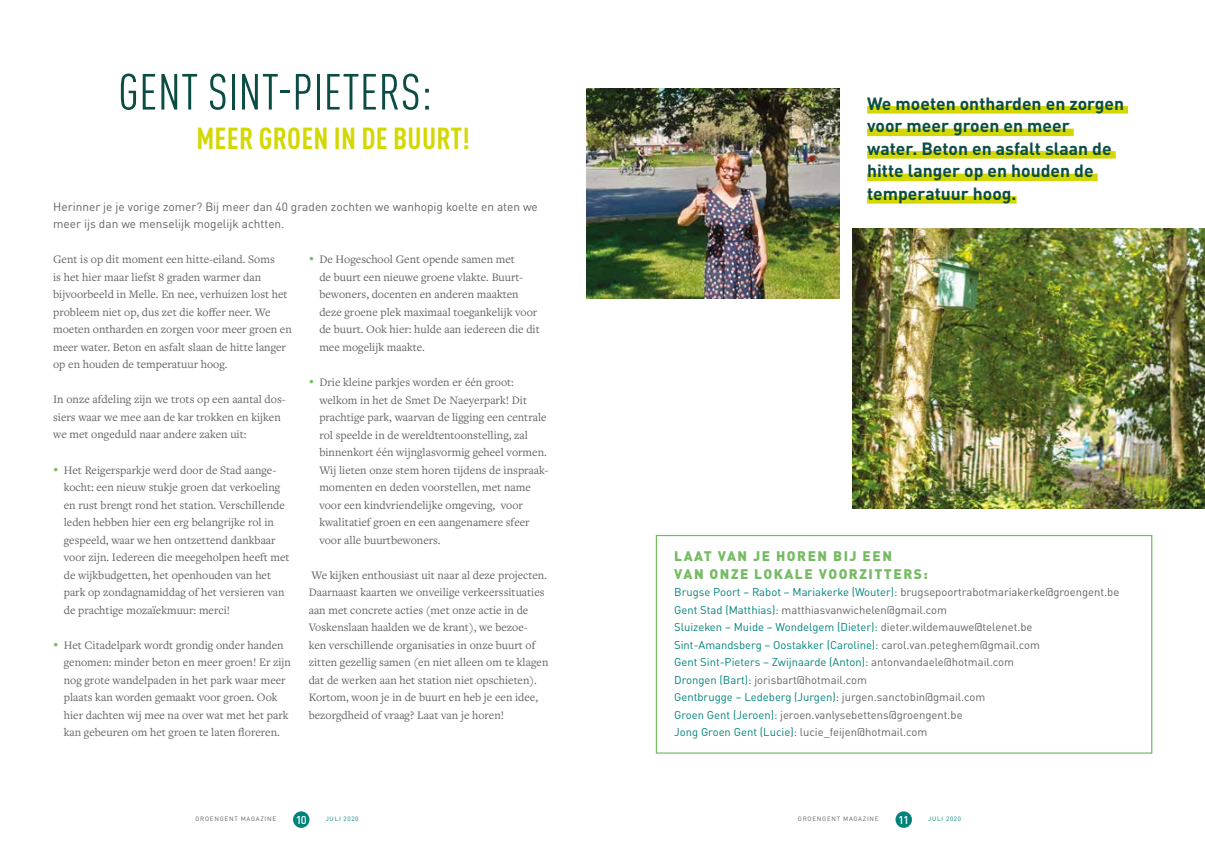
<style>
.page{position:relative;width:1205px;height:851px;background:#fff}
.page>*{position:absolute;margin:0;border:0;box-sizing:border-box;transform-origin:0 0}
.t1{font:condensed 50px "DIN Pro";letter-spacing:.01em;color:#0b4d44}
.t2{font:700 condensed 30px "DIN Pro";letter-spacing:.01em;color:#d3d802}
.t3{font:700 17.5px/22.5px "DIN Pro";color:#0b4d44}
.t4{font:900 13.75px/17.5px "DIN Pro";letter-spacing:.11em;color:#76bb64}
.t5{font:11.88px/17.5px "Freight Text Pro";color:#636362}
.t6{font:11.88px/17.5px "DIN Pro";color:#636362}
.t7{font:11.25px/17.5px "DIN Pro";color:#636362}
.t8{font:500 11.25px "DIN Pro";color:#fff}
.t9{font:6.25px "DIN Pro";letter-spacing:.12em;color:#636362}
.t10{font:6.25px "DIN Pro";letter-spacing:.11em;color:#008379}
.s1{color:#008379}
</style>
<div class="page">
<div style="left:656px;top:535px;width:496px;height:218px;border:1px solid #76bb64"></div>
<img style="left:586px;top:88px;width:253px;height:210px">
<img style="left:852px;top:228px;width:353px;height:280px">
<div style="left:867px;top:106px;width:261px;height:7px;background:#d3d802"></div>
<div style="left:867px;top:128px;width:206px;height:8px;background:#d3d802"></div>
<div style="left:867px;top:151px;width:248px;height:7px;background:#d3d802"></div>
<div style="left:867px;top:173px;width:230px;height:8px;background:#d3d802"></div>
<div style="left:867px;top:196px;width:149px;height:7px;background:#d3d802"></div>
<div style="left:293px;top:811px;width:16px;height:16px;background:#008379;border-radius:50%"></div>
<div style="left:895px;top:811px;width:17px;height:16px;background:#008379;border-radius:50%"></div>
<h1 class="t1" style="left:118px;top:56px;width:315px">GENT SINT-PIETERS:</h1>
<h2 class="t2" style="left:196px;top:115px;width:275px">MEER GROEN IN DE BUURT!</h2>
<p class="t6" style="left:53px;top:196px;width:486px">Herinner je je vorige zomer? Bij meer dan 40 graden zochten we wanhopig koelte en aten we meer ijs dan we menselijk mogelijk achtten.</p>
<p class="t5" style="left:53px;top:250px;width:240px">Gent is op dit moment een hitte-eiland. Soms<br>is het hier maar liefst 8 graden warmer dan bijvoorbeeld in Melle. En nee, verhuizen lost het probleem niet op, dus zet die koffer neer. We moeten ontharden en zorgen voor meer groen en meer water. Beton en asfalt slaan de hitte langer op en houden de temperatuur hoog.</p>
<p class="t5" style="left:53px;top:390px;width:234px">In onze afdeling zijn we trots op een aantal dos&shy;siers waar we mee aan de kar trokken en kijken we met ongeduld naar andere zaken uit:</p>
<p class="t5" style="left:64px;top:460px;width:227px">Het Reigersparkje werd door de Stad aange&shy;kocht: een nieuw stukje groen dat verkoeling en rust brengt rond het station. Verschillende leden hebben hier een erg belangrijke rol in gespeeld, waar we hen ontzettend dankbaar voor zijn. Iedereen die meegeholpen heeft met de wijkbudgetten, het openhouden van het park op zondagnamiddag of het versieren van de prachtige mozaïekmuur: merci!</p>
<p class="t5" style="left:64px;top:635px;width:229px">Het Citadelpark wordt grondig onder handen genomen: minder beton en meer groen! Er zijn nog grote wandelpaden in het park waar meer plaats kan worden gemaakt voor groen. Ook hier dachten wij mee na over wat met het park kan gebeuren om het groen te laten floreren.</p>
<p class="t5" style="left:319px;top:250px;width:222px">De Hogeschool Gent opende samen met<br>de buurt een nieuwe groene vlakte. Buurt&shy;bewoners, docenten en anderen maakten deze groene plek maximaal toegankelijk voor de buurt. Ook hier: hulde aan iedereen die dit mee mogelijk maakte.</p>
<p class="t5" style="left:319px;top:373px;width:231px">Drie kleine parkjes worden er één groot: welkom in het de Smet De Naeyerpark! Dit prachtige park, waarvan de ligging een centrale rol speelde in de wereldtentoonstelling, zal binnenkort één wijnglasvormig geheel vormen.<br>Wij lieten onze stem horen tijdens de inspraak&shy;momenten en deden voorstellen, met name voor een kindvriendelijke omgeving, voor kwalitatief groen en een aangenamere sfeer voor alle buurtbewoners.</p>
<p class="t5" style="left:309px;top:565px;width:241px">We kijken enthousiast uit naar al deze projecten.<br>Daarnaast kaarten we onveilige verkeerssituaties aan met concrete acties (met onze actie in de Voskenslaan haalden we de krant), we bezoe-<br>ken verschillende organisaties in onze buurt of zitten gezellig samen (en niet alleen om te klagen dat de werken aan het station niet opschieten).<br>Kortom, woon je in de buurt en heb je een idee, bezorgdheid of vraag? Laat van je horen!</p>
<h3 class="t3" style="left:867px;top:91px;width:258px">We moeten ontharden en zorgen voor meer groen en meer water. Beton en asfalt slaan de hitte langer op en houden de temperatuur hoog.</h3>
<p class="t4" style="left:674px;top:546px;width:255px">LAAT VAN JE HOREN BIJ EEN<br>VAN ONZE LOKALE VOORZITTERS:</p>
<p class="t7" style="left:674px;top:582px;width:447px"><span class="s1">Brugse Poort – Rabot – Mariakerke (Wouter):</span> brugsepoortrabotmariakerke@groengent.be <span class="s1">Gent Stad (Matthias):</span> matthiasvanwichelen@gmail.com<br><span class="s1">Sluizeken – Muide – Wondelgem (Dieter):</span> dieter.wildemauwe@telenet.be <span class="s1">Sint-Amandsberg – Oostakker (Caroline):</span> carol.van.peteghem@gmail.com<br><span class="s1">Gent Sint-Pieters – Zwijnaarde (Anton):</span> antonvandaele@hotmail.com<br><span class="s1">Drongen (Bart):</span> jorisbart@hotmail.com<br><span class="s1">Gentbrugge – Ledeberg (Jurgen):</span> jurgen.sanctobin@gmail.com<br><span class="s1">Groen Gent (Jeroen):</span> jeroen.vanlysebettens@groengent.be<br><span class="s1">Jong Groen Gent (Lucie):</span> lucie_feijen@hotmail.com</p>
<p class="t9" style="left:195px;top:813px;width:82px">GROENGENT MAGAZINE</p>
<p class="t8" style="left:296px;top:811px;width:12px">10</p>
<p class="t10" style="left:326px;top:813px;width:34px">JULI 2020</p>
<p class="t9" style="left:798px;top:813px;width:82px">GROENGENT MAGAZINE</p>
<p class="t8" style="left:898px;top:811px;width:12px">11</p>
<p class="t10" style="left:928px;top:813px;width:34px">JULI 2020</p>
</div>
